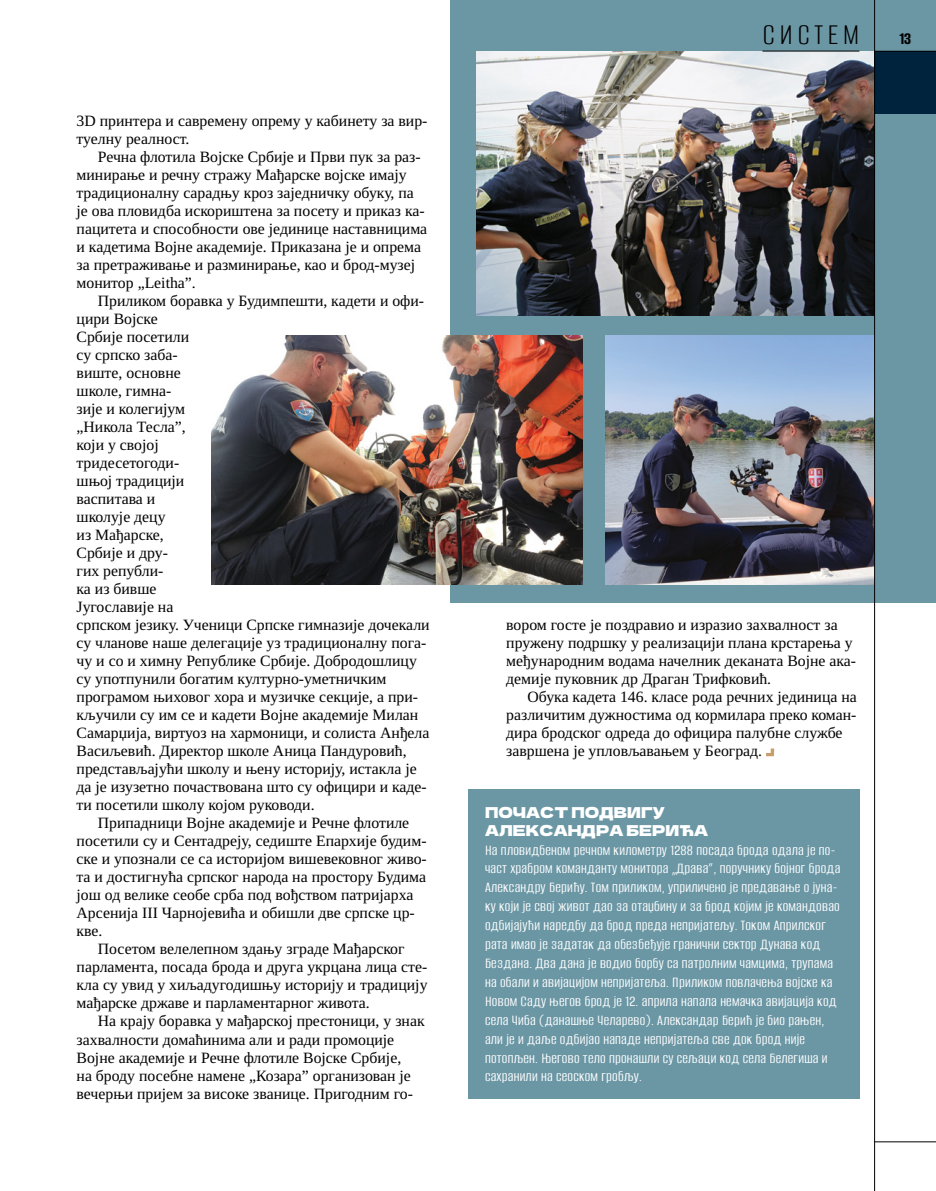
<style>
.page{position:relative;width:936px;height:1191px;background:#fff}
.page>*{position:absolute;margin:0;border:0;box-sizing:border-box;transform-origin:0 0}
.t1{font:300 31.5px "Alumni Sans";letter-spacing:.14em;color:#000}
.t2{font:700 18px "Alumni Sans";color:#000}
.t3{font:15.75px/18px "Tinos";color:#000}
.t4{font:15.75px/18.9px "Alumni Sans";letter-spacing:.015em;color:#fff}
.t5{font:15px/18px "Dela Gothic One";color:#fff}
</style>
<div class="page">
<div style="left:451px;top:0;width:484px;height:603px;background:#6b97a5"></div>
<svg style="left:766px;top:748px;width:8px;height:8px"></svg>
<div style="left:468px;top:789px;width:391px;height:309px;background:#6b97a5"></div>
<img style="left:605px;top:335px;width:269px;height:249px">
<img style="left:211px;top:335px;width:372px;height:249px">
<img style="left:476px;top:51px;width:398px;height:265px">
<div style="left:874px;top:51px;width:61px;height:63px;background:#00233d"></div>
<hr style="left:874px;top:51px;width:61px;height:1px;background:#000">
<hr style="left:874px;top:0;width:1px;height:1191px;background:#000">
<hr style="left:874px;top:1141px;width:61px;height:1px;background:#000">
<hr style="left:762px;top:51px;width:97px;height:1px;background:#000">
<p class="t3" style="left:77px;top:112px;width:352px">3D принтера и савремену опрему у кабинету за вир&shy;туелну реалност.</p>
<p class="t3" style="left:77px;top:148px;width:352px;text-indent:21px">Речна флотила Војске Србије и Први пук за раз&shy;минирање и речну стражу Мађарске војске имају традиционалну сарадњу кроз заједничку обуку, па је ова пловидба искориштена за посету и приказ ка&shy;пацитета и способности ове јединице наставницима и кадетима Војне академије. Приказана је и опрема за претраживање и разминирање, као и брод-музеј монитор „Leitha”.</p>
<p class="t3" style="left:77px;top:292px;width:354px;text-indent:21px">Приликом боравка у Будимпешти, кадети и офи&shy;цири Војске<br>Србије посетили<br>су српско заба-<br>виште, основне<br>школе, гимна-<br>зије и колегијум<br>„Никола Тесла”,<br>који у својој<br>тридесетогоди-<br>шњој традицији<br>васпитава и<br>школује децу<br>из Мађарске,<br>Србије и дру-<br>гих републи-<br>ка из бивше<br>Југославије на<br>српском језику. Ученици Српске гимназије дочекали су чланове наше делегације уз традиционалну пога&shy;чу и со и химну Републике Србије. Добродошлицу су употпунили богатим културно-уметничким програмом њиховог хора и музичке секције, а при&shy;кључили су им се и кадети Војне академије Милан<br>Самарџија, виртуоз на хармоници, и солиста Анђела<br>Васиљевић. Директор школе Аница Пандуровић, представљајући школу и њену историју, истакла је да је изузетно почаствована што су официри и каде&shy;ти посетили школу којом руководи.</p>
<p class="t3" style="left:77px;top:814px;width:352px;text-indent:21px">Припадници Војне академије и Речне флотиле посетили су и Сентадреју, седиште Епархије будим&shy;ске и упознали се са историјом вишевековног живо&shy;та и достигнућа српског народа на простору Будима још од велике сеобе срба под вођством патријарха Арсенија III Чарнојевића и обишли две српске цр&shy;кве.</p>
<p class="t3" style="left:77px;top:940px;width:352px;text-indent:21px">Посетом велелепном здању зграде Мађарског парламента, посада брода и друга укрцана лица сте&shy;кла су увид у хиљадугодишњу историју и традицију мађарске државе и парламентарног живота.</p>
<p class="t3" style="left:77px;top:1012px;width:349px;text-indent:21px">На крају боравка у мађарској престоници, у знак захвалности домаћинима али и ради промоције Војне академије и Речне флотиле Војске Србије,<br>на броду посебне намене „Козара” организован је вечерњи пријем за високе званице. Пригодним го-</p>
<h1 class="t1" style="left:762px;top:19px;width:98px">СИСТЕМ</h1>
<p class="t2" style="left:899px;top:30px;width:13px">13</p>
<p class="t3" style="left:506px;top:616px;width:351px">вором госте је поздравио и изразио захвалност за пружену подршку у реализацији плана крстарења у међународним водама начелник деканата Војне ака&shy;демије пуковник др Драган Трифковић.</p>
<p class="t3" style="left:506px;top:688px;width:352px;text-indent:21px">Обука кадета 146. класе рода речних јединица на различитим дужностима од кормилара преко коман&shy;дира бродског одреда до официра палубне службе завршена је упловљавањем у Београд.</p>
<p class="t5" style="left:485px;top:802px;width:225px">ПОЧАСТ ПОДВИГУ<br>АЛЕКСАНДРА БЕРИЋА</p>
<p class="t4" style="left:485px;top:841px;width:357px">На пловидбеном речном километру 1288 посада брода одала је по&shy;част храбром команданту монитора „Драва”, поручнику бојног брода Александру Берићу. Том приликом, уприличено је предавање о јуна&shy;ку који је свој живот дао за отаџбину и за брод којим је командовао одбијајући наредбу да брод преда непријатељу. Током Априлског рата имао је задатак да обезбеђује гранични сектор Дунава код Бездана. Два дана је водио борбу са патролним чамцима, трупама на обали и авијацијом непријатеља. Приликом повлачења војске ка Новом Саду његов брод је 12. априла напала немачка авијација код села Чиба (данашње Челарево). Александар Берић је био рањен, али је и даље одбијао нападе непријатеља све док брод није потопљен. Његово тело пронашли су сељаци код села Белегиша и сахранили на сеоском гробљу.</p>
</div>
